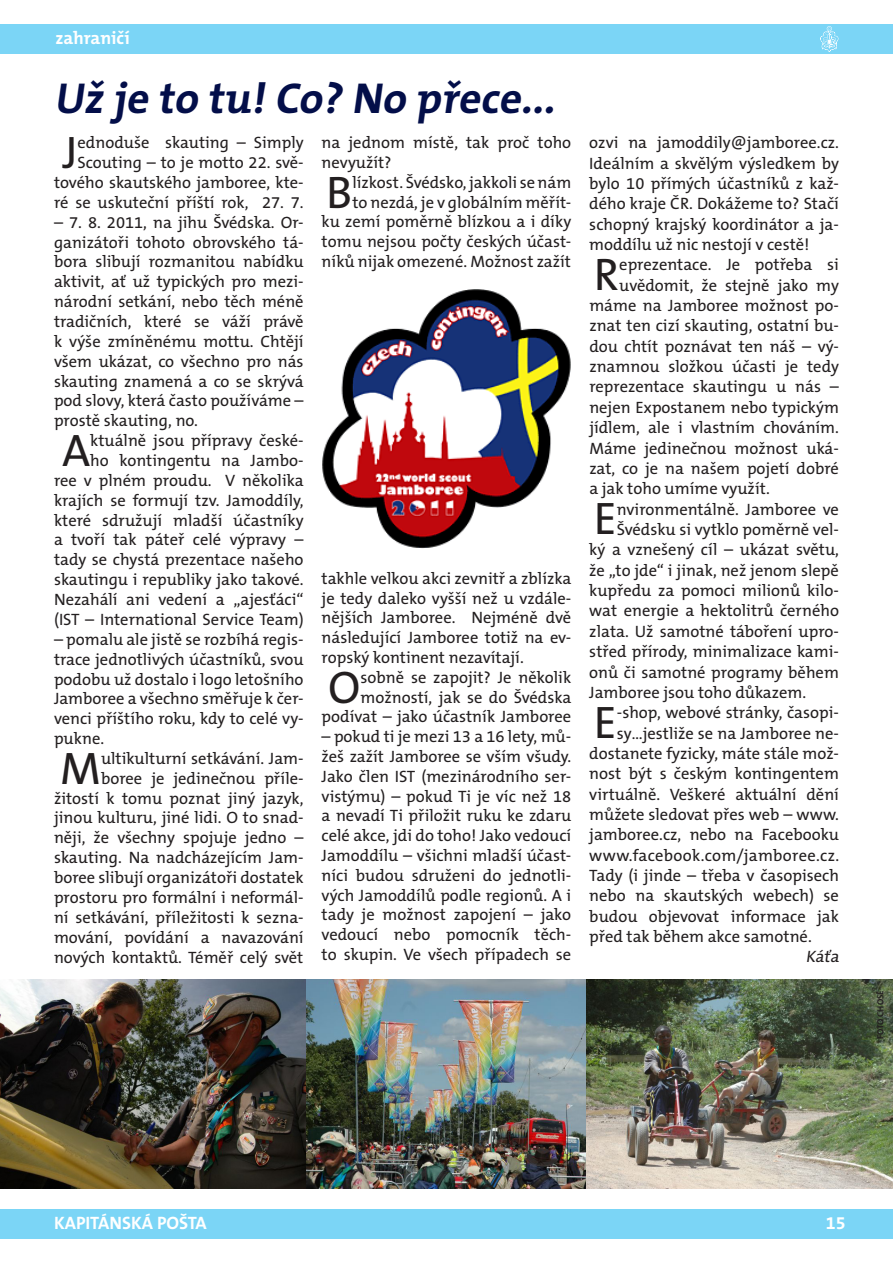
<style>
.page{position:relative;width:893px;height:1263px;background:#fff}
.page>*{position:absolute;margin:0;border:0;box-sizing:border-box;transform-origin:0 0}
.t1{font:45.9px "The Mix CE B5 Plain";color:#231f20}
.t2{font:700 43.5px "The Mix CE B7";color:#030e49}
.t3{font:700 18px "The Mix CE B7";color:#fff}
.t4{font:16.5px/19.8px "The Mix CE B5 Plain";color:#231f20;text-align:right}
.t5{font:16.5px "The Mix CE B5 Plain";letter-spacing:.02em;color:#231f20}
.t6{font:700 9px "The Mix CE B7";color:#231f20}
</style>
<div class="page">
<div style="left:0;top:1209px;width:893px;height:30px;background:#7bd5f6"></div>
<div style="left:0;top:24px;width:893px;height:30px;background:#7bd5f6"></div>
<svg style="left:820px;top:26px;width:19px;height:26px"></svg>
<img style="left:322px;top:290px;width:249px;height:258px">
<img style="left:0;top:979px;width:893px;height:209px">
<p class="t3" style="left:55px;top:28px;width:76px">zahraničí</p>
<h2 class="t2" style="left:54px;top:74px;width:510px">Už je to tu! Co? No přece...</h2>
<p class="t4" style="left:54px;top:134px;width:251px">ednoduše skauting – Simply<br>Scouting – to je motto 22. svě&shy;tového skautského jamboree, kte&shy;ré se uskuteční příští rok, 27. 7.</p>
<p class="t4" style="left:54px;top:213px;width:251px;text-align:justify">– 7. 8. 2011, na jihu Švédska. Or&shy;ganizátoři tohoto obrovského tá&shy;bora slibují rozmanitou nabídku aktivit, ať už typických pro mezi&shy;národní setkání, nebo těch méně tradičních, které se váží právě k výše zmíněnému mottu. Chtějí všem ukázat, co všechno pro nás skauting znamená a co se skrývá pod slovy, která často používáme – prostě skauting, no.</p>
<h1 class="t1" style="left:62px;top:425px;width:30px">A</h1>
<h1 class="t1" style="left:62px;top:127px;width:17px">J</h1>
<p class="t4" style="left:54px;top:432px;width:251px">ktuálně jsou přípravy české-<br>ho kontingentu na Jambo-<br>ree v plném proudu. V několika krajích se formují tzv. Jamoddíly, které sdružují mladší účastníky a tvoří tak páteř celé výpravy – tady se chystá prezentace našeho skautingu i republiky jako takové.<br>Nezahálí ani vedení a „ajesťáci“ (IST – International Service Team)</p>
<p class="t4" style="left:54px;top:630px;width:251px;text-align:justify">– pomalu ale jistě se rozbíhá regis&shy;trace jednotlivých účastníků, svou podobu už dostalo i logo letošního Jamboree a všechno směřuje k čer&shy;venci příštího roku, kdy to celé vy&shy;pukne.</p>
<h1 class="t1" style="left:60px;top:743px;width:42px">M</h1>
<p class="t4" style="left:54px;top:749px;width:251px">ultikulturní setkávání. Jam-<br>boree je jedinečnou příle&shy;žitostí k tomu poznat jiný jazyk, jinou kulturu, jiné lidi. O to snad&shy;něji, že všechny spojuje jedno – skauting. Na nadcházejícím Jam&shy;boree slibují organizátoři dostatek prostoru pro formální i neformál&shy;ní setkávání, příležitosti k sezna&shy;mování, povídání a navazování nových kontaktů. Téměř celý svět</p>
<p class="t4" style="left:322px;top:134px;width:251px;text-align:left">na jednom místě, tak proč toho nevyužít?</p>
<h1 class="t1" style="left:326px;top:167px;width:28px">B</h1>
<p class="t4" style="left:322px;top:173px;width:251px">lízkost. Švédsko, jakkoli se nám<br>to nezdá, je v globálním měřít-<br>ku zemí poměrně blízkou a i díky tomu nejsou počty českých účast&shy;níků nijak omezené. Možnost zažít</p>
<p class="t4" style="left:322px;top:569px;width:251px;text-align:justify">takhle velkou akci zevnitř a zblízka je tedy daleko vyšší než u vzdále&shy;nějších Jamboree. Nejméně dvě následující Jamboree totiž na ev&shy;ropský kontinent nezavítají.</p>
<h1 class="t1" style="left:328px;top:662px;width:34px">O</h1>
<p class="t4" style="left:322px;top:668px;width:251px">sobně se zapojit? Je několik možností, jak se do Švédska podívat – jako účastník Jamboree</p>
<p class="t4" style="left:322px;top:728px;width:251px;text-align:justify">– pokud ti je mezi 13 a 16 lety, mů&shy;žeš zažít Jamboree se vším všudy.<br>Jako člen IST (mezinárodního ser&shy;vistýmu) – pokud Ti je víc než 18 a nevadí Ti přiložit ruku ke zdaru celé akce, jdi do toho! Jako vedoucí Jamoddílu – všichni mladší účast&shy;níci budou sdruženi do jednotli&shy;vých Jamoddílů podle regionů. A i tady je možnost zapojení – jako vedoucí nebo pomocník těch&shy;to skupin. Ve všech případech se</p>
<p class="t4" style="left:589px;top:133px;width:251px;line-height:20.4px;text-align:justify">ozvi na jamoddily@jamboree.cz.<br>Ideálním a skvělým výsledkem by bylo 10 přímých účastníků z kaž&shy;dého kraje ČR. Dokážeme to? Stačí schopný krajský koordinátor a ja&shy;moddílu už nic nestojí v cestě!</p>
<h1 class="t1" style="left:594px;top:250px;width:27px">R</h1>
<p class="t4" style="left:619px;top:256px;width:221px">eprezentace. Je potřeba si</p>
<p class="t4" style="left:619px;top:276px;width:221px">uvědomit, že stejně jako my</p>
<p class="t4" style="left:589px;top:296px;width:251px">máme na Jamboree možnost po-</p>
<p class="t4" style="left:589px;top:317px;width:251px">znat ten cizí skauting, ostatní bu-</p>
<p class="t4" style="left:589px;top:337px;width:251px">dou chtít poznávat ten náš – vý-</p>
<p class="t4" style="left:589px;top:358px;width:251px">znamnou složkou účasti je tedy</p>
<p class="t4" style="left:589px;top:378px;width:251px">reprezentace skautingu u nás –</p>
<p class="t4" style="left:589px;top:398px;width:251px">nejen Expostanem nebo typickým</p>
<p class="t4" style="left:589px;top:419px;width:251px">jídlem, ale i vlastním chováním.</p>
<p class="t4" style="left:589px;top:439px;width:251px">Máme jedinečnou možnost uká-</p>
<p class="t4" style="left:589px;top:459px;width:251px">zat, co je na našem pojetí dobré</p>
<p class="t4" style="left:589px;top:480px;width:182px">a jak toho umíme využít.</p>
<h1 class="t1" style="left:594px;top:494px;width:24px">E</h1>
<p class="t4" style="left:617px;top:500px;width:224px">nvironmentálně. Jamboree ve</p>
<p class="t4" style="left:617px;top:520px;width:224px">Švédsku si vytklo poměrně vel-</p>
<p class="t4" style="left:589px;top:541px;width:251px">ký a vznešený cíl – ukázat světu,</p>
<p class="t4" style="left:589px;top:561px;width:251px">že „to jde“ i jinak, než jenom slepě</p>
<p class="t4" style="left:589px;top:581px;width:251px">kupředu za pomoci milionů kilo-</p>
<p class="t4" style="left:589px;top:602px;width:251px">wat energie a hektolitrů černého</p>
<p class="t4" style="left:589px;top:622px;width:251px">zlata. Už samotné táboření upro-</p>
<p class="t4" style="left:589px;top:643px;width:251px">střed přírody, minimalizace kami-</p>
<p class="t4" style="left:589px;top:663px;width:251px">onů či samotné programy během</p>
<p class="t4" style="left:589px;top:683px;width:218px">Jamboree jsou toho důkazem.</p>
<h1 class="t1" style="left:594px;top:697px;width:24px">E</h1>
<p class="t4" style="left:617px;top:704px;width:224px">-shop, webové stránky, časopi-</p>
<p class="t4" style="left:617px;top:724px;width:224px">sy…jestliže se na Jamboree ne-</p>
<p class="t4" style="left:589px;top:744px;width:251px">dostanete fyzicky, máte stále mož-</p>
<p class="t4" style="left:589px;top:765px;width:251px">nost být s českým kontingentem</p>
<p class="t4" style="left:589px;top:785px;width:251px">virtuálně. Veškeré aktuální dění</p>
<p class="t4" style="left:589px;top:805px;width:251px">můžete sledovat přes web – www.</p>
<p class="t4" style="left:589px;top:826px;width:251px">jamboree.cz, nebo na Facebooku</p>
<p class="t5" style="left:589px;top:846px;width:251px">www.facebook.com/jamboree.cz.</p>
<p class="t4" style="left:589px;top:866px;width:251px">Tady (i jinde – třeba v časopisech</p>
<p class="t4" style="left:589px;top:887px;width:251px">nebo na skautských webech) se</p>
<p class="t4" style="left:589px;top:907px;width:251px">budou objevovat informace jak</p>
<p class="t4" style="left:589px;top:928px;width:224px">před tak během akce samotné.</p>
<p class="t4" style="left:806px;top:948px;width:38px">Káťa</p>
<p class="t6" style="left:875px;top:1039px;width:51px;rotate:-90deg">FOTO CHOSÉ</p>
<p class="t3" style="left:54px;top:1213px;width:154px">KAPITÁNSKÁ POŠTA</p>
<p class="t3" style="left:826px;top:1213px;width:21px">15</p>
</div>
